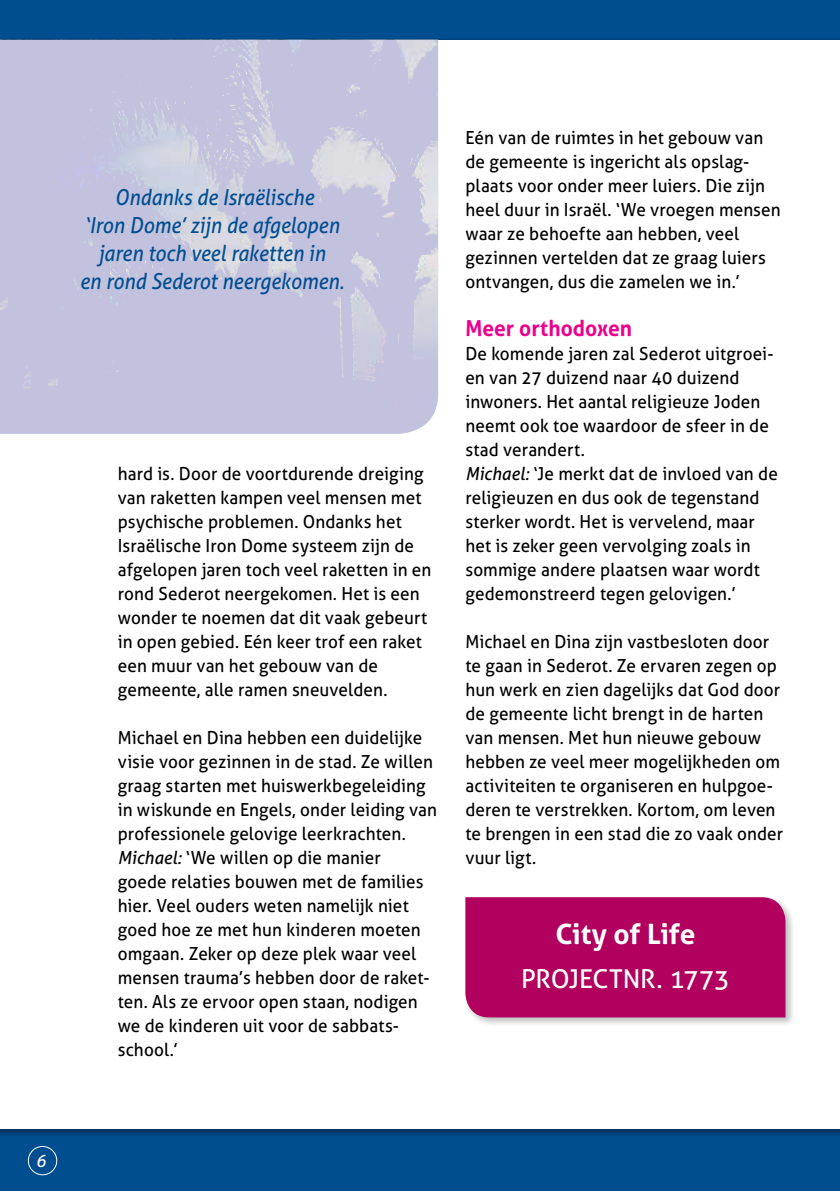
<style>
.page{position:relative;width:840px;height:1191px;background:#fff}
.page>*{position:absolute;margin:0;border:0;box-sizing:border-box;transform-origin:0 0}
.t1{font:700 28px "Aller";letter-spacing:-.005em;color:#fff}
.t2{font:26px "Aller";letter-spacing:-.01em;color:#fff}
.t3{font:italic 22px/28px "Aller";letter-spacing:-.005em;color:#004e90;text-align:center;scale:.9 1}
.t4{font:700 22px "Aller";color:#ec008c;scale:.95 1}
.t5{font:18px/24px "Aller";letter-spacing:.005em;color:#000;scale:.95 1}
.t6{font:italic 17px "Aller";color:#fff}
.s1{font-style:italic}
</style>
<div class="page">
<div style="left:0;top:0;width:839px;height:1191px;background:#004e90"></div>
<div style="left:0;top:40px;width:839px;height:1088px;background:#fff"></div>
<div style="left:28px;top:1146px;width:29px;height:29px;border:1px solid #fff;border-radius:50%"></div>
<div style="left:463px;top:895px;width:332px;height:132px;background:#000;opacity:.25"></div>
<div style="left:465px;top:897px;width:320px;height:120px;background:#b1005d"></div>
<img style="left:0;top:40px;width:438px;height:394px">
<p class="t3" style="left:80px;top:183px;width:295px">Ondanks de Israëlische<br>‘Iron Dome’ zijn de afgelopen jaren toch veel raketten in<br>en rond Sederot neergekomen.</p>
<p class="t5" style="left:118px;top:462px;width:331px">hard is. Door de voortdurende dreiging van raketten kampen veel mensen met psychische problemen. Ondanks het Israëlische Iron Dome systeem zijn de afgelopen jaren toch veel raketten in en rond Sederot neergekomen. Het is een wonder te noemen dat dit vaak gebeurt in open gebied. Eén keer trof een raket een muur van het gebouw van de gemeente, alle ramen sneuvelden.</p>
<p class="t5" style="left:118px;top:726px;width:337px">Michael en Dina hebben een duidelijke visie voor gezinnen in de stad. Ze willen graag starten met huiswerkbegeleiding in wiskunde en Engels, onder leiding van professionele gelovige leerkrachten.<br><span class="s1">Michael:</span> ‘We willen op die manier<br>goede relaties bouwen met de families hier. Veel ouders weten namelijk niet goed hoe ze met hun kinderen moeten omgaan. Zeker op deze plek waar veel mensen trauma’s hebben door de raket&shy;ten. Als ze ervoor open staan, nodigen we de kinderen uit voor de sabbats&shy;school.’</p>
<p class="t5" style="left:465px;top:126px;width:333px">Eén van de ruimtes in het gebouw van de gemeente is ingericht als opslag&shy;plaats voor onder meer luiers. Die zijn heel duur in Israël. ‘We vroegen mensen waar ze behoefte aan hebben, veel gezinnen vertelden dat ze graag luiers ontvangen, dus die zamelen we in.’</p>
<p class="t4" style="left:465px;top:315px;width:177px">Meer orthodoxen</p>
<p class="t5" style="left:465px;top:342px;width:330px">De komende jaren zal Sederot uitgroei&shy;en van 27 duizend naar 40 duizend inwoners. Het aantal religieuze Joden neemt ook toe waardoor de sfeer in de stad verandert.<br><span class="s1">Michael:</span> ‘Je merkt dat de invloed van de religieuzen en dus ook de tegenstand sterker wordt. Het is vervelend, maar het is zeker geen vervolging zoals in sommige andere plaatsen waar wordt gedemonstreerd tegen gelovigen.’</p>
<p class="t5" style="left:465px;top:630px;width:336px">Michael en Dina zijn vastbesloten door te gaan in Sederot. Ze ervaren zegen op hun werk en zien dagelijks dat God door de gemeente licht brengt in de harten van mensen. Met hun nieuwe gebouw hebben ze veel meer mogelijkheden om activiteiten te organiseren en hulpgoe&shy;deren te verstrekken. Kortom, om leven te brengen in een stad die zo vaak onder vuur ligt.</p>
<h1 class="t1" style="left:555px;top:916px;width:141px">City of Life</h1>
<h2 class="t2" style="left:520px;top:962px;width:210px">PROJECTNR. 1773</h2>
<p class="t6" style="left:36px;top:1150px;width:12px">6</p>
</div>
